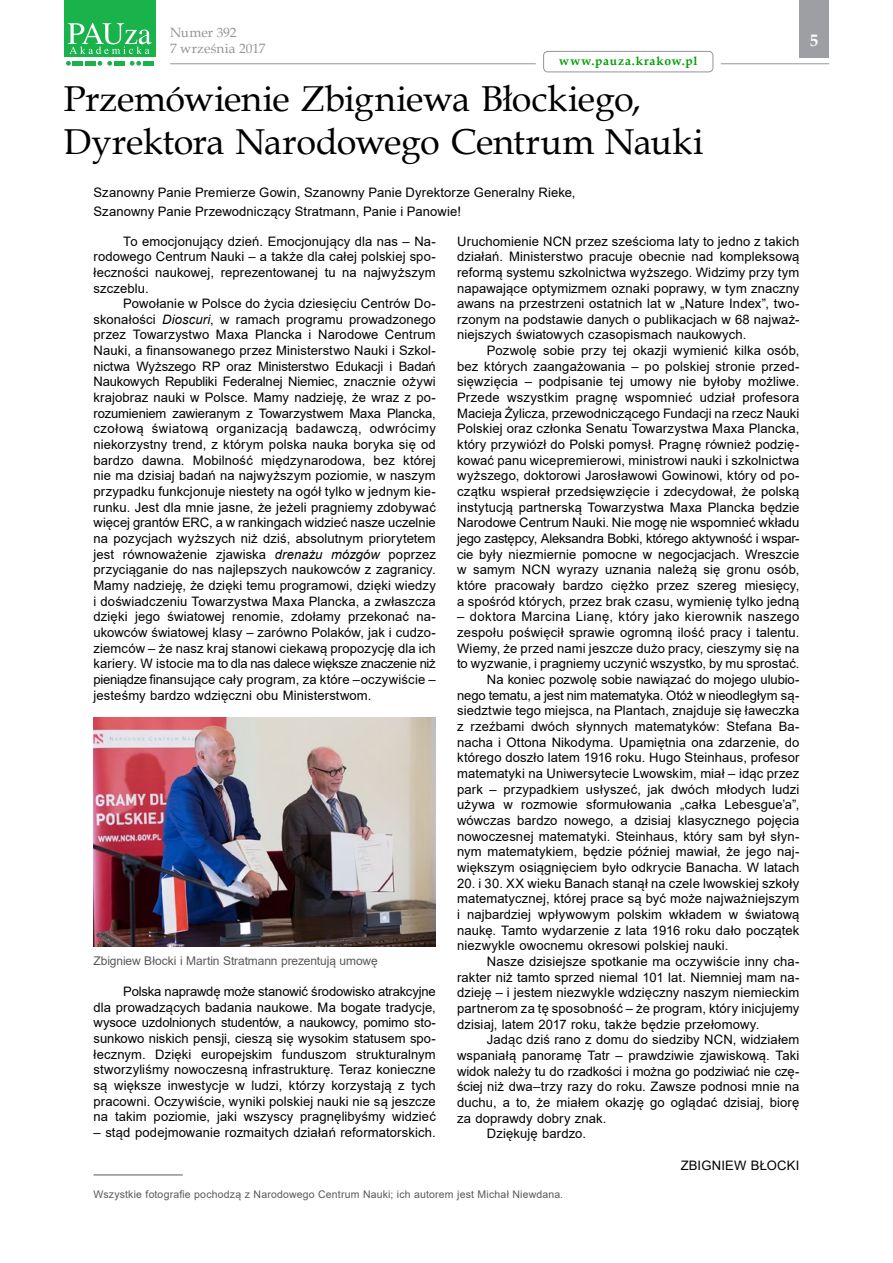
<style>
.page{position:relative;width:893px;height:1263px;background:#fff}
.page>*{position:absolute;margin:0;border:0;box-sizing:border-box;transform-origin:0 0}
.t1{font:36px/43.2px "Book Antiqua";letter-spacing:-.01em;color:#000}
.t2{font:700 16.5px "Book Antiqua";color:#fff}
.t3{font:13.5px/16.2px "Book Antiqua";color:#939598}
.t4{font:13.05px/15.6px "Arial";letter-spacing:.01em;color:#000;text-align:justify}
.t5{font:13.05px "Arial";letter-spacing:-.01em;color:#000}
.t6{font:12px "Arial";letter-spacing:-.01em;color:#58595b}
.t7{font:700 12px "Book Antiqua";letter-spacing:.07em;color:#00a000}
.t8{font:10.5px "Arial";letter-spacing:.015em;color:#58595b}
.s1{font-style:italic}
</style>
<div class="page">
<div style="left:799px;top:0;width:30px;height:57px;background:#9d9fa2"></div>
<svg style="left:66px;top:61px;width:5px;height:5px"></svg>
<svg style="left:97px;top:61px;width:15px;height:5px"></svg>
<svg style="left:130px;top:61px;width:11px;height:5px"></svg>
<div style="left:73px;top:61px;width:10px;height:5px;background:#19b24b"></div>
<div style="left:85px;top:61px;width:11px;height:5px;background:#19b24b"></div>
<div style="left:114px;top:61px;width:11px;height:5px;background:#19b24b"></div>
<div style="left:143px;top:61px;width:11px;height:5px;background:#19b24b"></div>
<div style="left:64px;top:0;width:92px;height:56px;background:#19b24b"></div>
<svg style="left:68px;top:23px;width:83px;height:31px"></svg>
<hr style="left:170px;top:63px;width:366px;height:1px;background:#939598">
<div style="left:543px;top:51px;width:170px;height:21px;border:1px solid #939598;border-radius:4px"></div>
<hr style="left:721px;top:63px;width:108px;height:1px;background:#939598">
<hr style="left:94px;top:1175px;width:89px;height:1px;background:#58595b">
<img style="left:94px;top:718px;width:342px;height:228px">
<p class="t3" style="left:170px;top:24px;width:97px">Numer 392<br>7 września 2017</p>
<p class="t2" style="left:810px;top:30px;width:10px">5</p>
<p class="t7" style="left:559px;top:53px;width:140px">www.pauza.krakow.pl</p>
<h1 class="t1" style="left:64px;top:77px;width:641px">Przemówienie Zbigniewa Błockiego,<br>Dyrektora Narodowego Centrum Nauki</h1>
<p class="t4" style="left:94px;top:182px;width:484px;line-height:19.5px">Szanowny Panie Premierze Gowin, Szanowny Panie Dyrektorze Generalny Rieke,<br>Szanowny Panie Przewodniczący Stratmann, Panie i Panowie!</p>
<p class="t4" style="left:94px;top:233px;width:344px;text-indent:30px">To emocjonujący dzień. Emocjonujący dla nas – Na&shy;rodowego Centrum Nauki – a także dla całej polskiej spo&shy;łeczności naukowej, reprezentowanej tu na najwyższym szczeblu.</p>
<p class="t4" style="left:94px;top:296px;width:344px;text-indent:30px">Powołanie w Polsce do życia dziesięciu Centrów Do&shy;skonałości <span class="s1">Dioscuri</span>, w ramach programu prowadzonego przez Towarzystwo Maxa Plancka i Narodowe Centrum Nauki, a finansowanego przez Ministerstwo Nauki i Szkol&shy;nictwa Wyższego RP oraz Ministerstwo Edukacji i Badań Naukowych Republiki Federalnej Niemiec, znacznie ożywi krajobraz nauki w Polsce. Mamy nadzieję, że wraz z po&shy;rozumieniem zawieranym z Towarzystwem Maxa Plancka, czołową światową organizacją badawczą, odwrócimy niekorzystny trend, z którym polska nauka boryka się od bardzo dawna. Mobilność międzynarodowa, bez której nie ma dzisiaj badań na najwyższym poziomie, w naszym przypadku funkcjonuje niestety na ogół tylko w jednym kie&shy;runku. Jest dla mnie jasne, że jeżeli pragniemy zdobywać więcej grantów ERC, a w rankingach widzieć nasze uczelnie na pozycjach wyższych niż dziś, absolutnym priorytetem jest równoważenie zjawiska <span class="s1">drenażu mózgów</span> poprzez przyciąganie do nas najlepszych naukowców z zagranicy.<br>Mamy nadzieję, że dzięki temu programowi, dzięki wiedzy i doświadczeniu Towarzystwa Maxa Plancka, a zwłaszcza dzięki jego światowej renomie, zdołamy przekonać na&shy;ukowców światowej klasy – zarówno Polaków, jak i cudzo&shy;ziemców – że nasz kraj stanowi ciekawą propozycję dla ich kariery. W istocie ma to dla nas dalece większe znaczenie niż pieniądze finansujące cały program, za które –oczywiście – jesteśmy bardzo wdzięczni obu Ministerstwom.</p>
<p class="t4" style="left:457px;top:233px;width:344px">Uruchomienie NCN przez sześcioma laty to jedno z takich działań. Ministerstwo pracuje obecnie nad kompleksową reformą systemu szkolnictwa wyższego. Widzimy przy tym napawające optymizmem oznaki poprawy, w tym znaczny awans na przestrzeni ostatnich lat w „Nature Index”, two&shy;rzonym na podstawie danych o publikacjach w 68 najważ&shy;niejszych światowych czasopismach naukowych.</p>
<p class="t4" style="left:457px;top:343px;width:344px;text-indent:30px">Pozwolę sobie przy tej okazji wymienić kilka osób, bez których zaangażowania – po polskiej stronie przed&shy;sięwzięcia – podpisanie tej umowy nie byłoby możliwe.<br>Przede wszystkim pragnę wspomnieć udział profesora Macieja Żylicza, przewodniczącego Fundacji na rzecz Nauki Polskiej oraz członka Senatu Towarzystwa Maxa Plancka, który przywiózł do Polski pomysł. Pragnę również podzię&shy;kować panu wicepremierowi, ministrowi nauki i szkolnictwa wyższego, doktorowi Jarosławowi Gowinowi, który od po&shy;czątku wspierał przedsięwzięcie i zdecydował, że polską instytucją partnerską Towarzystwa Maxa Plancka będzie Narodowe Centrum Nauki. Nie mogę nie wspomnieć wkładu jego zastępcy, Aleksandra Bobki, którego aktywność i wspar&shy;cie były niezmiernie pomocne w negocjacjach. Wreszcie w samym NCN wyrazy uznania należą się gronu osób, które pracowały bardzo ciężko przez szereg miesięcy, a spośród których, przez brak czasu, wymienię tylko jedną</p>
<p class="t4" style="left:457px;top:609px;width:344px;text-align:right">– doktora Marcina Lianę, który jako kierownik naszego zespołu poświęcił sprawie ogromną ilość pracy i talentu.<br>Wiemy, że przed nami jeszcze dużo pracy, cieszymy się na to wyzwanie, i pragniemy uczynić wszystko, by mu sprostać.<br>Na koniec pozwolę sobie nawiązać do mojego ulubio&shy;nego tematu, a jest nim matematyka. Otóż w nieodległym są&shy;siedztwie tego miejsca, na Plantach, znajduje się ławeczka z rzeźbami dwóch słynnych matematyków: Stefana Ba&shy;nacha i Ottona Nikodyma. Upamiętnia ona zdarzenie, do którego doszło latem 1916 roku. Hugo Steinhaus, profesor matematyki na Uniwersytecie Lwowskim, miał – idąc przez park – przypadkiem usłyszeć, jak dwóch młodych ludzi używa w rozmowie sformułowania „całka Lebesgue’a”, wówczas bardzo nowego, a dzisiaj klasycznego pojęcia nowoczesnej matematyki. Steinhaus, który sam był słyn&shy;nym matematykiem, będzie później mawiał, że jego naj&shy;większym osiągnięciem było odkrycie Banacha. W latach</p>
<p class="t4" style="left:457px;top:875px;width:344px">20. i 30. XX wieku Banach stanął na czele lwowskiej szkoły matematycznej, której prace są być może najważniejszym i najbardziej wpływowym polskim wkładem w światową naukę. Tamto wydarzenie z lata 1916 roku dało początek niezwykle owocnemu okresowi polskiej nauki.</p>
<p class="t4" style="left:457px;top:953px;width:344px;text-indent:30px">Nasze dzisiejsze spotkanie ma oczywiście inny cha&shy;rakter niż tamto sprzed niemal 101 lat. Niemniej mam na&shy;dzieję – i jestem niezwykle wdzięczny naszym niemieckim partnerom za tę sposobność – że program, który inicjujemy dzisiaj, latem 2017 roku, także będzie przełomowy.</p>
<p class="t4" style="left:487px;top:1032px;width:314px">Jadąc dziś rano z domu do siedziby NCN, widziałem</p>
<p class="t4" style="left:457px;top:1047px;width:344px">wspaniałą panoramę Tatr – prawdziwie zjawiskową. Taki</p>
<p class="t5" style="left:457px;top:1062px;width:344px">widok należy tu do rzadkości i można go podziwiać nie czę-</p>
<p class="t4" style="left:457px;top:1079px;width:344px">ściej niż dwa–trzy razy do roku. Zawsze podnosi mnie na</p>
<p class="t4" style="left:457px;top:1094px;width:344px">duchu, a to, że miałem okazję go oglądać dzisiaj, biorę</p>
<p class="t4" style="left:457px;top:1110px;width:151px">za doprawdy dobry znak.</p>
<p class="t4" style="left:487px;top:1126px;width:101px">Dziękuję bardzo.</p>
<p class="t4" style="left:681px;top:1157px;width:120px">ZBIGNIEW BŁOCKI</p>
<p class="t6" style="left:94px;top:952px;width:286px">Zbigniew Błocki i Martin Stratmann prezentują umowę</p>
<p class="t4" style="left:94px;top:983px;width:344px;text-indent:30px">Polska naprawdę może stanowić środowisko atrakcyjne dla prowadzących badania naukowe. Ma bogate tradycje, wysoce uzdolnionych studentów, a naukowcy, pomimo sto&shy;sunkowo niskich pensji, cieszą się wysokim statusem spo&shy;łecznym. Dzięki europejskim funduszom strukturalnym stworzyliśmy nowoczesną infrastrukturę. Teraz konieczne są większe inwestycje w ludzi, którzy korzystają z tych pracowni. Oczywiście, wyniki polskiej nauki nie są jeszcze na takim poziomie, jaki wszyscy pragnęlibyśmy widzieć</p>
<p class="t4" style="left:94px;top:1124px;width:344px">– stąd podejmowanie rozmaitych działań reformatorskich.</p>
<p class="t8" style="left:94px;top:1187px;width:471px">Wszystkie fotografie pochodzą z Narodowego Centrum Nauki; ich autorem jest Michał Niewdana.</p>
</div>
